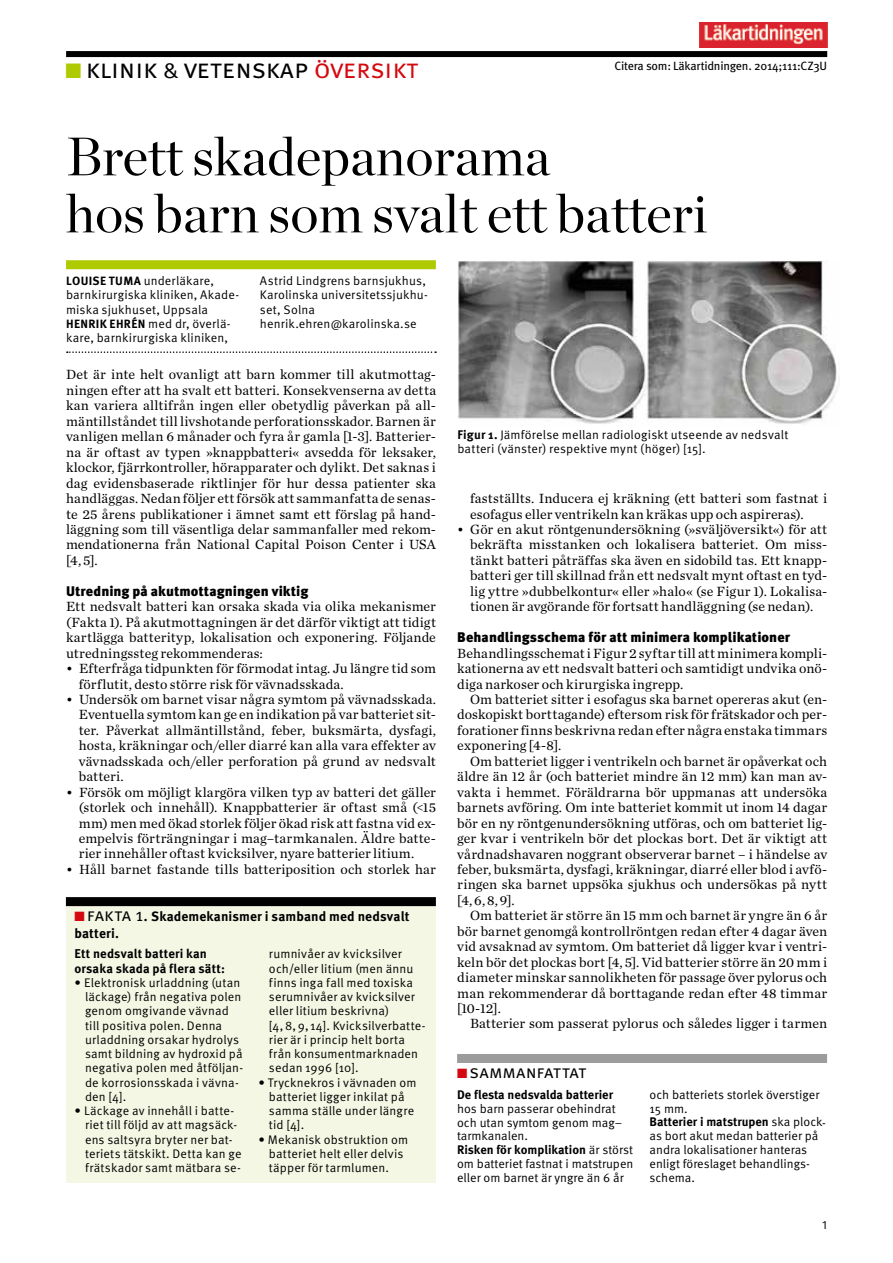
<style>
.page{position:relative;width:893px;height:1263px;background:#fff}
.page>*{position:absolute;margin:0;border:0;box-sizing:border-box;transform-origin:0 0}
.t1{font:54px/57px "Chronicle Display";color:#000001}
.t2{font:27px "Meta OT Norm";color:#000001}
.t3{font:18px "Meta OT Norm";letter-spacing:-.015em;color:#000001}
.t4{font:13.95px/15.5px "Chronicle Text G1";letter-spacing:.01em;color:#000001;text-align:justify}
.t5{font:900 13.95px "Meta OT";color:#000001}
.t6{font:700 13.5px/16.2px "Meta OT";letter-spacing:.005em;color:#000001}
.t7{font:700 12.75px/14.2px "Meta OT";letter-spacing:.015em;color:#000001}
.t8{font:12.45px/14.2px "Meta OT Norm";letter-spacing:.01em;color:#000001}
.t9{font:700 12.45px "Meta OT";color:#000001}
.t10{font:12px "Meta OT";letter-spacing:-.02em;color:#000001}
.t11{font:12px "Meta OT Norm";color:#000001}
.s1{color:#afca00}
.s2{font-family:"Meta OT";font-weight:700;font-size:21px;color:#afca00}
.s3{font-size:22.65px}
.s4{color:#d4080f}
.s5{font-family:"Meta OT";font-weight:700;font-size:12px}
.s6{font-family:"Meta OT Norm";font-weight:400;font-size:18px}
.s7{font-family:"Meta OT";font-weight:700}
.s8{font-family:"Meta OT Norm";font-weight:400}
</style>
<div class="page">
<div style="left:66px;top:51px;width:761px;height:6px;background:#000001"></div>
<div style="left:457px;top:1054px;width:370px;height:9px;background:#9c9c9c"></div>
<div style="left:66px;top:260px;width:370px;height:9px;background:#afca00"></div>
<svg style="left:67px;top:351px;width:369px;height:2px"></svg>
<img style="left:700px;top:23px;width:127px;height:25px">
<div style="left:66px;top:897px;width:370px;height:286px;background:#f4f7e3"></div>
<div style="left:66px;top:897px;width:370px;height:9px;background:#000001"></div>
<img style="left:457px;top:260px;width:380px;height:164px">
<h2 class="t2" style="left:66px;top:53px;width:355px"><span class="s1">■</span><span class="s2">■</span> klinik <span class="s3">&amp;</span> vetenskap <span class="s4">översikt</span></h2>
<p class="t10" style="left:615px;top:58px;width:214px">Citera som: Läkartidningen. 2014;111:CZ3U</p>
<h1 class="t1" style="left:66px;top:124px;width:643px">Brett skadepanorama<br>hos barn som svalt ett batteri</h1>
<p class="t8" style="left:66px;top:274px;width:175px"><span class="s5">LOUISE TUMA</span> underläkare, barnkirurgiska kliniken, Akade&shy;miska sjukhuset, Uppsala<br><span class="s5">HENRIK EHRÉN</span> med dr, överlä&shy;kare, barnkirurgiska kliniken,</p>
<p class="t8" style="left:260px;top:274px;width:169px">Astrid Lindgrens barnsjukhus,<br>Karolinska universitetssjukhu&shy;set, Solna henrik.ehren@karolinska.se</p>
<p class="t4" style="left:66px;top:366px;width:371px">Det är inte helt ovanligt att barn kommer till akutmottag&shy;ningen efter att ha svalt ett batteri. Konsekvenserna av detta kan variera alltifrån ingen eller obetydlig påverkan på all&shy;mäntillståndet till livshotande perforationsskador. Barnen är vanligen mellan 6 månader och fyra år gamla [1-3]. Batterier&shy;na är oftast av typen »knappbatteri« avsedda för leksaker, klockor, fjärrkontroller, hörapparater och dylikt. Det saknas i dag evidensbaserade riktlinjer för hur dessa patienter ska handläggas. Nedan följer ett försök att sammanfatta de senas&shy;te 25 årens publikationer i ämnet samt ett förslag på hand&shy;läggning som till väsentliga delar sammanfaller med rekom&shy;mendationerna från National Capital Poison Center i USA [4, 5].</p>
<p class="t5" style="left:66px;top:582px;width:244px">Utredning på akutmottagningen viktig</p>
<p class="t4" style="left:66px;top:598px;width:371px">Ett nedsvalt batteri kan orsaka skada via olika mekanismer (Fakta 1). På akutmottagningen är det därför viktigt att tidigt kartlägga batterityp, lokalisation och exponering. Följande utredningssteg rekommenderas:</p>
<p class="t4" style="left:79px;top:660px;width:359px;text-indent:-13px">• Efterfråga tidpunkten för förmodat intag. Ju längre tid som förflutit, desto större risk för vävnadsskada.</p>
<p class="t4" style="left:79px;top:691px;width:359px;text-indent:-13px">• Undersök om barnet visar några symtom på vävnadsskada.<br>Eventuella symtom kan ge en indikation på var batteriet sit&shy;ter. Påverkat allmäntillstånd, feber, buksmärta, dysfagi, hosta, kräkningar och/eller diarré kan alla vara effekter av vävnadsskada och/eller perforation på grund av nedsvalt batteri.</p>
<p class="t4" style="left:79px;top:783px;width:359px;text-indent:-13px">• Försök om möjligt klargöra vilken typ av batteri det gäller (storlek och innehåll). Knappbatterier är oftast små (&lt;15 mm) men med ökad storlek följer ökad risk att fastna vid ex&shy;empelvis förträngningar i mag–tarmkanalen. Äldre batte&shy;rier innehåller oftast kvicksilver, nyare batterier litium.</p>
<p class="t4" style="left:66px;top:861px;width:371px">• Håll barnet fastande tills batteriposition och storlek har</p>
<p class="t6" style="left:74px;top:909px;width:337px"><span class="s4">■</span> <span class="s6">fakta 1.</span> Skademekanismer i samband med nedsvalt batteri.</p>
<p class="t7" style="left:74px;top:947px;width:152px">Ett nedsvalt batteri kan orsaka skada på flera sätt:</p>
<p class="t8" style="left:85px;top:975px;width:160px;text-indent:-11px">• Elektronisk urladdning (utan läckage) från negativa polen genom omgivande vävnad till positiva polen. Denna urladdning orsakar hydrolys samt bildning av hydroxid på negativa polen med åtföljan&shy;de korrosionsskada i vävna&shy;den [4].</p>
<p class="t8" style="left:85px;top:1104px;width:158px;text-indent:-11px">• Läckage av innehåll i batte&shy;riet till följd av att magsäck&shy;ens saltsyra bryter ner bat&shy;teriets tätskikt. Detta kan ge frätskador samt mätbara se-</p>
<p class="t8" style="left:269px;top:947px;width:158px">rumnivåer av kvicksilver och/eller litium (men ännu finns inga fall med toxiska serumnivåer av kvicksilver eller litium beskrivna) [4,8,9, 14]. Kvicksilverbatte&shy;rier är i princip helt borta från konsumentmarknaden sedan 1996 [10].</p>
<p class="t8" style="left:269px;top:1075px;width:149px;text-indent:-11px">• Trycknekros i vävnaden om batteriet ligger inkilat på samma ställe under längre tid [4].</p>
<p class="t8" style="left:269px;top:1132px;width:141px;text-indent:-11px">• Mekanisk obstruktion om batteriet helt eller delvis täpper för tarmlumen.</p>
<p class="t8" style="left:457px;top:428px;width:332px"><span class="s7">Figur 1.</span> Jämförelse mellan radiologiskt utseende av nedsvalt batteri (vänster) respektive mynt (höger) [15].</p>
<p class="t4" style="left:470px;top:490px;width:359px">fastställts. Inducera ej kräkning (ett batteri som fastnat i esofagus eller ventrikeln kan kräkas upp och aspireras).</p>
<p class="t4" style="left:470px;top:521px;width:359px;text-indent:-13px">• Gör en akut röntgenundersökning (»sväljöversikt«) för att bekräfta misstanken och lokalisera batteriet. Om miss&shy;tänkt batteri påträffas ska även en sidobild tas. Ett knapp&shy;batteri ger till skillnad från ett nedsvalt mynt oftast en tyd&shy;lig yttre »dubbelkontur« eller »halo« (se Figur 1). Lokalisa&shy;tionen är avgörande för fortsatt handläggning (se nedan).</p>
<p class="t5" style="left:457px;top:629px;width:334px">Behandlingsschema för att minimera komplikationer</p>
<p class="t4" style="left:457px;top:644px;width:371px">Behandlingsschemat i Figur 2 syftar till att minimera kompli&shy;kationerna av ett nedsvalt batteri och samtidigt undvika onö&shy;diga narkoser och kirurgiska ingrepp.</p>
<p class="t4" style="left:457px;top:691px;width:371px;text-indent:13px">Om batteriet sitter i esofagus ska barnet opereras akut (en&shy;doskopiskt borttagande) eftersom risk för frätskador och per&shy;forationer finns beskrivna redan efter några enstaka timmars exponering [4-8].</p>
<p class="t4" style="left:457px;top:753px;width:371px;text-indent:13px">Om batteriet ligger i ventrikeln och barnet är opåverkat och äldre än 12 år (och batteriet mindre än 12 mm) kan man av&shy;vakta i hemmet. Föräldrarna bör uppmanas att undersöka barnets avföring. Om inte batteriet kommit ut inom 14 dagar bör en ny röntgenundersökning utföras, och om batteriet lig&shy;ger kvar i ventrikeln bör det plockas bort. Det är viktigt att vårdnadshavaren noggrant observerar barnet – i händelse av feber, buksmärta, dysfagi, kräkningar, diarré eller blod i avfö&shy;ringen ska barnet uppsöka sjukhus och undersökas på nytt [4, 6, 8, 9].</p>
<p class="t4" style="left:457px;top:907px;width:371px;text-indent:13px">Om batteriet är större än 15 mm och barnet är yngre än 6 år bör barnet genomgå kontrollröntgen redan efter 4 dagar även vid avsaknad av symtom. Om batteriet då ligger kvar i ventri&shy;keln bör det plockas bort [4, 5]. Vid batterier större än 20 mm i diameter minskar sannolikheten för passage över pylorus och man rekommenderar då borttagande redan efter 48 timmar [10-12].</p>
<p class="t4" style="left:470px;top:1015px;width:359px">Batterier som passerat pylorus och således ligger i tarmen</p>
<p class="t3" style="left:457px;top:1061px;width:131px"><span class="s4">■</span> sammanfattat</p>
<p class="t9" style="left:457px;top:1086px;width:157px">De flesta nedsvalda batterier</p>
<p class="t8" style="left:457px;top:1101px;width:167px">hos barn passerar obehindrat och utan symtom genom mag– tarmkanalen.</p>
<p class="t9" style="left:457px;top:1142px;width:177px">Risken för komplikation <span class="s8">är störst</span></p>
<p class="t8" style="left:457px;top:1157px;width:178px">om batteriet fastnat i matstrupen eller om barnet är yngre än 6 år</p>
<p class="t8" style="left:649px;top:1087px;width:172px">och batteriets storlek överstiger<br>15 mm.</p>
<p class="t9" style="left:649px;top:1114px;width:178px">Batterier i matstrupen <span class="s8">ska plock-</span></p>
<p class="t8" style="left:649px;top:1129px;width:170px">as bort akut medan batterier på andra lokalisationer hanteras enligt föreslaget behandlings&shy;schema.</p>
<p class="t11" style="left:822px;top:1218px;width:6px">1</p>
</div>
